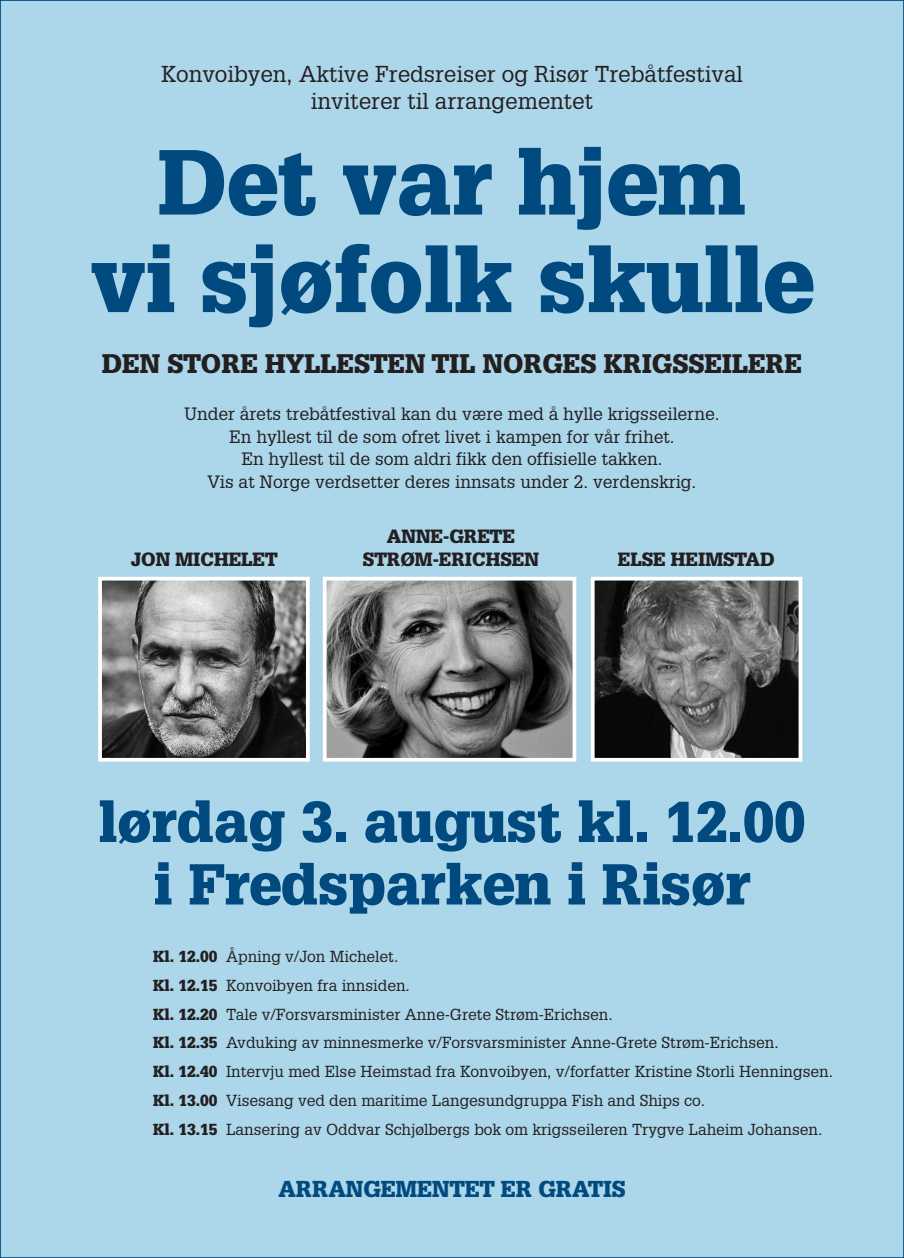
<style>
.page{position:relative;width:904px;height:1258px;background:#fff}
.page>*{position:absolute;margin:0;border:0;box-sizing:border-box;transform-origin:0 0}
.t1{font:900 90px/97.5px "Glypha";color:#004a7f;text-align:center}
.t2{font:900 56.25px/62.5px "Glypha";color:#004a7f;text-align:center}
.t3{font:900 26.25px "Glypha";color:#231f20}
.t4{font:22.5px/27px "Glypha";color:#231f20;text-align:center}
.t5{font:900 22.5px "Glypha";color:#004a7f}
.t6{font:900 18.75px/22.5px "Glypha";color:#231f20;text-align:center}
.t7{font:17.5px/22.5px "Glypha";color:#231f20;text-align:center}
.t8{font:15.62px/28.8px "Glypha";color:#231f20}
.s1{font-weight:900}
</style>
<div class="page">
<div style="left:1px;top:1px;width:902px;height:1256px;background:#acd6e9"></div>
<img style="left:103px;top:582px;width:202px;height:175px">
<div style="left:98px;top:577px;width:212px;height:185px;border:4px solid #fff"></div>
<img style="left:328px;top:582px;width:243px;height:175px">
<div style="left:323px;top:577px;width:253px;height:185px;border:4px solid #fff"></div>
<img style="left:596px;top:582px;width:201px;height:175px">
<div style="left:591px;top:577px;width:211px;height:185px;border:4px solid #fff"></div>
<h3 class="t4" style="left:161px;top:61px;width:583px">Konvoibyen, Aktive Fredsreiser og Risør Trebåtfestival inviterer til arrangementet</h3>
<h1 class="t1" style="left:91px;top:140px;width:724px">Det var hjem<br>vi sjøfolk skulle</h1>
<h3 class="t3" style="left:102px;top:353px;width:701px">DEN STORE HYLLESTEN TIL NORGES KRIGSSEILERE</h3>
<p class="t7" style="left:184px;top:403px;width:536px">Under årets trebåtfestival kan du være med å hylle krigsseilerne.<br>En hyllest til de som ofret livet i kampen for vår frihet.<br>En hyllest til de som aldri fikk den offisielle takken.<br>Vis at Norge verdsetter deres innsats under 2. verdenskrig.</p>
<p class="t6" style="left:363px;top:527px;width:177px">ANNE-GRETE<br>STRØM-ERICHSEN</p>
<p class="t6" style="left:131px;top:549px;width:148px">JON MICHELET</p>
<p class="t6" style="left:618px;top:549px;width:158px">ELSE HEIMSTAD</p>
<h2 class="t2" style="left:98px;top:794px;width:708px">lørdag 3. august kl. 12.00 i Fredsparken i Risør</h2>
<p class="t8" style="left:153px;top:942px;width:681px"><span class="s1">Kl. 12.00</span> Åpning v/Jon Michelet.<br><span class="s1">Kl. 12.15</span> Konvoibyen fra innsiden.<br><span class="s1">Kl. 12.20</span> Tale v/Forsvarsminister Anne-Grete Strøm-Erichsen.<br><span class="s1">Kl. 12.35</span> Avduking av minnesmerke v/Forsvarsminister Anne-Grete Strøm-Erichsen.<br><span class="s1">Kl. 12.40</span> Intervju med Else Heimstad fra Konvoibyen, v/forfatter Kristine Storli Henningsen.<br><span class="s1">Kl. 13.00</span> Visesang ved den maritime Langesundgruppa Fish and Ships co.<br><span class="s1">Kl. 13.15</span> Lansering av Oddvar Schjølbergs bok om krigsseileren Trygve Laheim Johansen.</p>
<h3 class="t5" style="left:278px;top:1180px;width:348px">ARRANGEMENTET ER GRATIS</h3>
</div>
